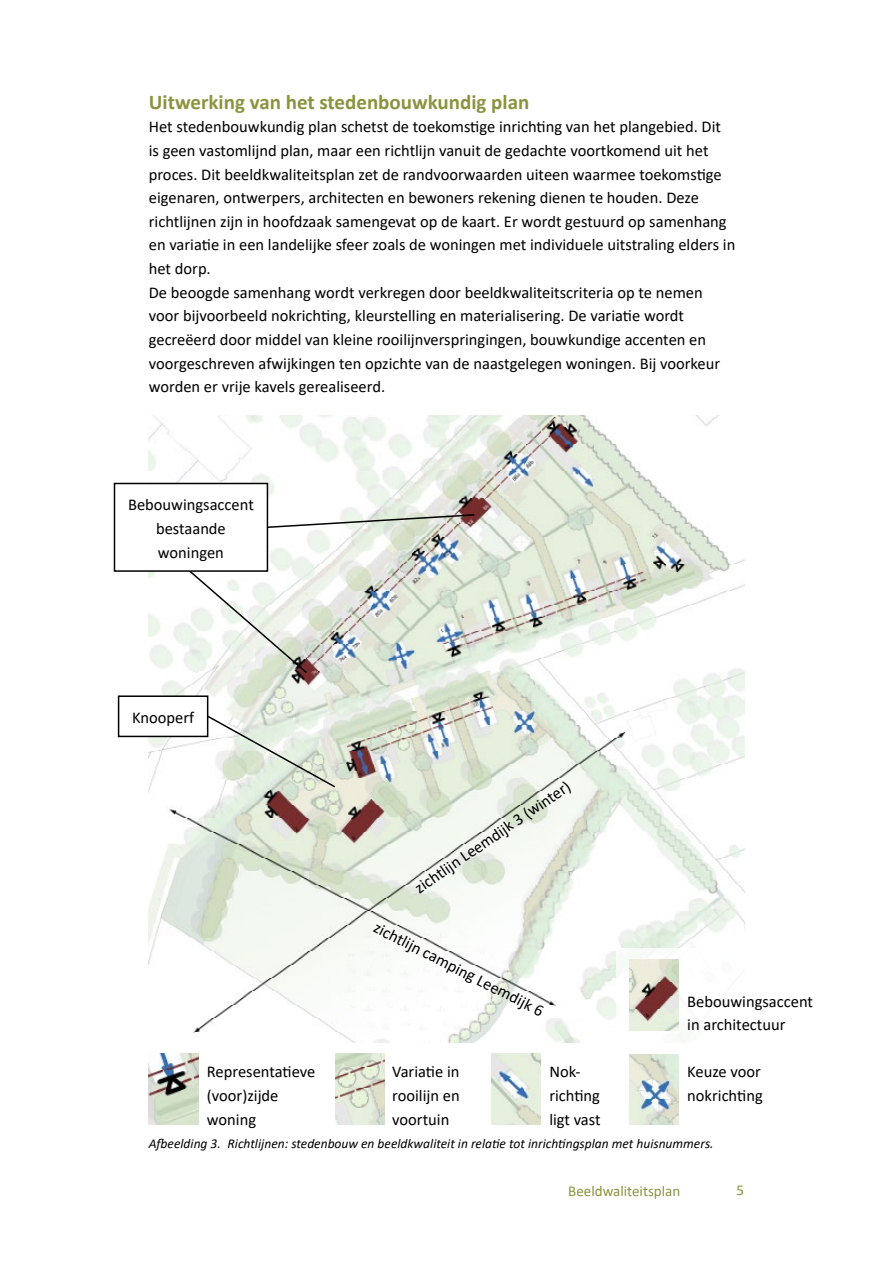
<style>
.page{position:relative;width:893px;height:1263px;background:#fff}
.page>*{position:absolute;margin:0;border:0;box-sizing:border-box;transform-origin:0 0}
.t1{font:700 21px "Calibri";color:#8c933e}
.t2{font:16.5px/23.7px "Calibri";color:#000}
.t3{font:15px "Calibri";color:#8c933e}
.t4{font:italic 13.5px "Calibri";color:#000}
</style>
<div class="page">
<img style="left:153px;top:416px;width:565px;height:2px">
<img style="left:149px;top:418px;width:565px;height:106px">
<img style="left:149px;top:524px;width:595px;height:518px">
<div style="left:617px;top:948px;width:238px;height:189px;background:#fff"></div>
<img style="left:149px;top:1054px;width:49px;height:70px">
<img style="left:629px;top:959px;width:49px;height:71px">
<img style="left:491px;top:1054px;width:49px;height:70px">
<img style="left:335px;top:1054px;width:49px;height:70px">
<img style="left:629px;top:1054px;width:49px;height:71px">
<svg style="left:173px;top:556px;width:135px;height:119px"></svg>
<svg style="left:182px;top:701px;width:155px;height:88px"></svg>
<svg style="left:268px;top:513px;width:208px;height:17px"></svg>
<div style="left:114px;top:483px;width:153px;height:88px;background:#fff"></div>
<div style="left:114px;top:483px;width:154px;height:89px;border:2px solid #000"></div>
<div style="left:119px;top:696px;width:89px;height:40px;background:#fff"></div>
<div style="left:118px;top:695px;width:90px;height:42px;border:2px solid #000"></div>
<p class="t1" style="left:149px;top:87px;width:382px">Uitwerking van het stedenbouwkundig plan</p>
<p class="t2" style="left:149px;top:115px;width:588px">Het stedenbouwkundig plan schetst de toekomstige inrichting van het plangebied. Dit is geen vastomlijnd plan, maar een richtlijn vanuit de gedachte voortkomend uit het proces. Dit beeldkwaliteitsplan zet de randvoorwaarden uiteen waarmee toekomstige eigenaren, ontwerpers, architecten en bewoners rekening dienen te houden. Deze richtlijnen zijn in hoofdzaak samengevat op de kaart. Er wordt gestuurd op samenhang en variatie in een landelijke sfeer zoals de woningen met individuele uitstraling elders in het dorp.<br>De beoogde samenhang wordt verkregen door beeldkwaliteitscriteria op te nemen voor bijvoorbeeld nokrichting, kleurstelling en materialisering. De variatie wordt gecreëerd door middel van kleine rooilijnverspringingen, bouwkundige accenten en voorgeschreven afwijkingen ten opzichte van de naastgelegen woningen. Bij voorkeur worden er vrije kavels gerealiseerd.</p>
<p class="t2" style="left:128px;top:492px;width:127px;text-align:center">Bebouwingsaccent bestaande woningen</p>
<p class="t2" style="left:132px;top:705px;width:64px">Knooperf</p>
<p class="t2" style="left:207px;top:1059px;width:110px">Representatieve (voor)zijde woning</p>
<p class="t2" style="left:410px;top:880px;width:186px;rotate:-35deg">zichtlijn Leemdijk 3 (winter)</p>
<p class="t2" style="left:380px;top:915px;width:190px;rotate:27deg">zichtlijn camping Leemdijk 6</p>
<p class="t2" style="left:687px;top:989px;width:127px">Bebouwingsaccent in architectuur</p>
<p class="t2" style="left:392px;top:1060px;width:69px;text-align:justify">Variatie in rooilijn en voortuin</p>
<p class="t2" style="left:549px;top:1059px;width:53px">Nok&shy;richting ligt vast</p>
<p class="t2" style="left:687px;top:1060px;width:77px">Keuze voor nokrichting</p>
<p class="t4" style="left:149px;top:1134px;width:566px">Afbeelding 3. Richtlijnen: stedenbouw en beeldkwaliteit in relatie tot inrichtingsplan met huisnummers.</p>
<p class="t3" style="left:568px;top:1181px;width:114px">Beeldwaliteitsplan</p>
<p class="t3" style="left:736px;top:1180px;width:9px">5</p>
</div>
